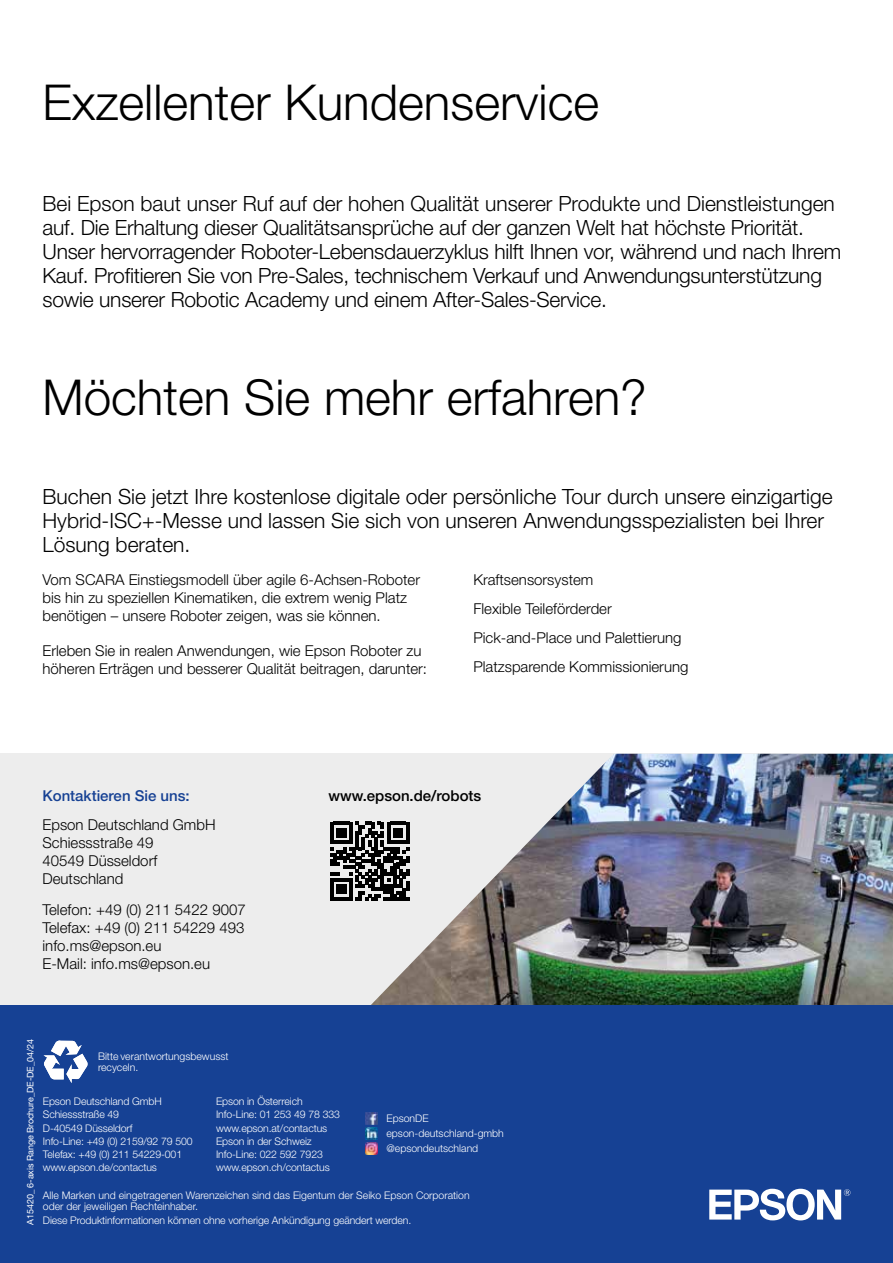
<style>
.page{position:relative;width:893px;height:1263px;background:#fff}
.page>*{position:absolute;margin:0;border:0;box-sizing:border-box;transform-origin:0 0}
.t1{font:300 49.5px "Helvetica Neue LT Pro";color:#000}
.t2{font:300 21px/24px "Helvetica Neue LT Pro";letter-spacing:-.01em;color:#000}
.t3{font:300 15px/18px "Helvetica Neue LT Pro";color:#000}
.t4{font:500 15px "Helvetica Neue LT Pro";color:#164194}
.t5{font:500 15px "Helvetica Neue LT Pro";color:#000}
.t6{font:300 10.5px/13.2px "Helvetica Neue LT Pro";letter-spacing:-.01em;color:#fff}
.t7{font:9px "Helvetica Neue LT Pro";letter-spacing:-.01em;color:#fff}
</style>
<div class="page">
<div style="left:0;top:754px;width:880px;height:291px;background:#ededed"></div>
<img style="left:332px;top:754px;width:561px;height:252px">
<div style="left:0;top:1006px;width:893px;height:257px;background:#164194"></div>
<svg style="left:709px;top:1189px;width:141px;height:31px"></svg>
<svg style="left:330px;top:822px;width:79px;height:78px"></svg>
<svg style="left:365px;top:1113px;width:12px;height:41px"></svg>
<svg style="left:44px;top:1040px;width:44px;height:43px"></svg>
<h1 class="t1" style="left:43px;top:73px;width:558px">Exzellenter Kundenservice</h1>
<p class="t2" style="left:43px;top:191px;width:800px">Bei Epson baut unser Ruf auf der hohen Qualität unserer Produkte und Dienstleistungen auf. Die Erhaltung dieser Qualitätsansprüche auf der ganzen Welt hat höchste Priorität.<br>Unser hervorragender Roboter-Lebensdauerzyklus hilft Ihnen vor, während und nach Ihrem Kauf. Profitieren Sie von Pre-Sales, technischem Verkauf und Anwendungsunterstützung sowie unserer Robotic Academy und einem After-Sales-Service.</p>
<h1 class="t1" style="left:43px;top:367px;width:606px">Möchten Sie mehr erfahren?</h1>
<p class="t2" style="left:43px;top:484px;width:792px">Buchen Sie jetzt Ihre kostenlose digitale oder persönliche Tour durch unsere einzigartige<br>Hybrid-ISC+-Messe und lassen Sie sich von unseren Anwendungsspezialisten bei Ihrer<br>Lösung beraten.</p>
<p class="t3" style="left:43px;top:570px;width:379px">Vom SCARA Einstiegsmodell über agile 6-Achsen-Roboter bis hin zu speziellen Kinematiken, die extrem wenig Platz benötigen – unsere Roboter zeigen, was sie können.</p>
<p class="t3" style="left:43px;top:641px;width:386px">Erleben Sie in realen Anwendungen, wie Epson Roboter zu höheren Erträgen und besserer Qualität beitragen, darunter:</p>
<p class="t3" style="left:473px;top:564px;width:217px;line-height:29px">Kraftsensorsystem<br>Flexible Teileförderder<br>Pick-and-Place und Palettierung<br>Platzsparende Kommissionierung</p>
<p class="t4" style="left:43px;top:786px;width:149px">Kontaktieren Sie uns:</p>
<p class="t3" style="left:43px;top:816px;width:175px">Epson Deutschland GmbH<br>Schiessstraße 49<br>40549 Düsseldorf<br>Deutschland</p>
<p class="t3" style="left:43px;top:900px;width:205px">Telefon: +49 (0) 211 5422 9007<br>Telefax: +49 (0) 211 54229 493 info.ms@epson.eu<br>E-Mail: info.ms@epson.eu</p>
<p class="t5" style="left:328px;top:786px;width:154px">www.epson.de/robots</p>
<p class="t7" style="left:25px;top:1225px;width:187px;rotate:-90deg">A15420_ 6-axis Range Brochure_DE-DE_04/24</p>
<p class="t6" style="left:98px;top:1051px;width:132px;line-height:10.5px">Bitte verantwortungsbewusst recyceln.</p>
<p class="t6" style="left:43px;top:1094px;width:151px">Epson Deutschland GmbH<br>Schiessstraße 49<br>D-40549 Düsseldorf<br>Info-Line: +49 (0) 2159/92 79 500<br>Telefax: +49 (0) 211 54229-001 www.epson.de/contactus</p>
<p class="t6" style="left:216px;top:1094px;width:125px">Epson in Österreich<br>Info-Line: 01 253 49 78 333 www.epson.at/contactus<br>Epson in der Schweiz<br>Info-Line: 022 592 7923 www.epson.ch/contactus</p>
<p class="t6" style="left:43px;top:1190px;width:428px;line-height:10.5px">Alle Marken und eingetragenen Warenzeichen sind das Eigentum der Seiko Epson Corporation oder der jeweiligen Rechteinhaber.</p>
<p class="t6" style="left:43px;top:1214px;width:370px">Diese Produktinformationen können ohne vorherige Ankündigung geändert werden.</p>
<p class="t6" style="left:386px;top:1111px;width:119px;line-height:14.9px">EpsonDE epson-deutschland-gmbh @epsondeutschland</p>
</div>
